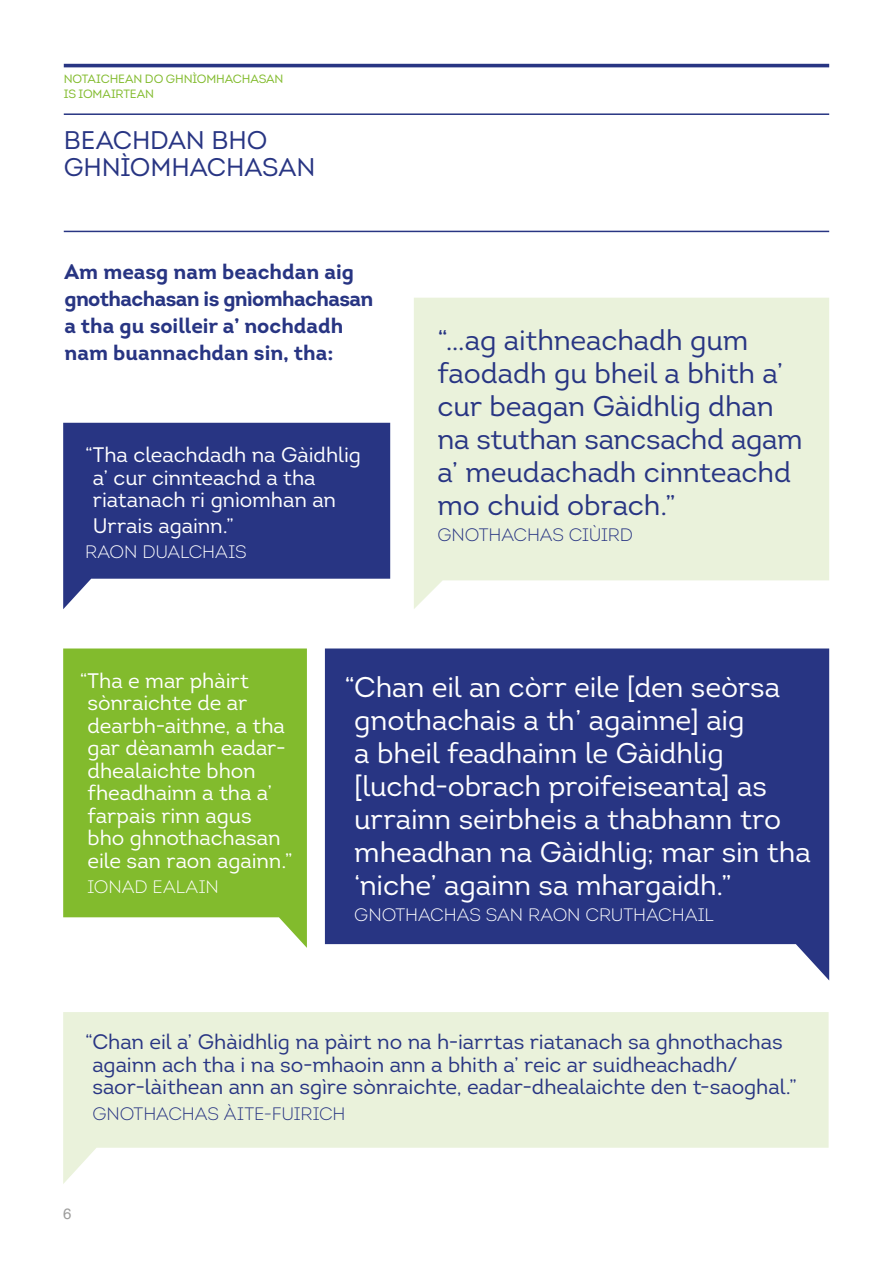
<style>
.page{position:relative;width:893px;height:1263px;background:#fff}
.page>*{position:absolute;margin:0;border:0;box-sizing:border-box;transform-origin:0 0}
.t1{font:28.5px/33px "Intro";letter-spacing:-.005em;color:#fff}
.t2{font:28.5px/33px "Intro";letter-spacing:-.01em;color:#283583}
.t3{font:25.5px/27px "Intro";letter-spacing:-.005em;color:#283583}
.t4{font:21px/22.5px "Intro";letter-spacing:-.005em;color:#fff}
.t5{font:21px/22.5px "Intro";letter-spacing:-.005em;color:#283583}
.t6{font:700 21px/27px "Intro";color:#283583}
.t7{font:300 18px "Intro";letter-spacing:-.005em;color:#fff}
.t8{font:300 18px "Intro";letter-spacing:-.01em;color:#283583}
.t9{font:15px "Helvetica";color:#9d9d9c}
.t10{font:12px/15px "Intro";letter-spacing:-.01em;color:#82bb2d}
</style>
<div class="page">
<hr style="left:64px;top:64px;width:765px;height:3px;background:#283583">
<hr style="left:64px;top:113px;width:765px;height:2px;background:#283583">
<hr style="left:64px;top:231px;width:765px;height:1px;background:#283583">
<svg style="left:63px;top:423px;width:327px;height:186px;fill:#283583"></svg>
<svg style="left:414px;top:298px;width:415px;height:311px;fill:#eaf2db"></svg>
<svg style="left:325px;top:648px;width:504px;height:332px;fill:#283583"></svg>
<svg style="left:63px;top:648px;width:244px;height:300px;fill:#82bb2d"></svg>
<svg style="left:63px;top:1012px;width:766px;height:172px;fill:#eaf2db"></svg>
<p class="t10" style="left:64px;top:72px;width:221px">NOTAICHEAN DO GHNÌOMHACHASAN<br>IS IOMAIRTEAN</p>
<p class="t3" style="left:64px;top:127px;width:253px">BEACHDAN BHO<br>GHNÌOMHACHASAN</p>
<p class="t6" style="left:64px;top:258px;width:310px">Am measg nam beachdan aig gnothachasan is gnìomhachasan a tha gu soilleir a’ nochdadh nam buannachdan sin, tha:</p>
<p class="t4" style="left:93px;top:444px;width:269px;text-indent:-8px">“Tha cleachdadh na Gàidhlig a’ cur cinnteachd a tha riatanach ri gnìomhan an</p>
<p class="t4" style="left:93px;top:514px;width:143px">Urrais againn.”</p>
<p class="t7" style="left:85px;top:541px;width:163px">RAON DUALCHAIS</p>
<h1 class="t2" style="left:437px;top:324px;width:367px">“…ag aithneachadh gum faodadh gu bheil a bhith a’ cur beagan Gàidhlig dhan na stuthan sancsachd agam a’ meudachadh cinnteachd mo chuid obrach.”</h1>
<p class="t8" style="left:437px;top:523px;width:197px">GNOTHACHAS CIÙIRD</p>
<p class="t4" style="left:88px;top:669px;width:207px;text-indent:-8px">“Tha e mar phàirt sònraichte de ar dearbh-aithne, a tha gar dèanamh eadar&shy;dhealaichte bhon fheadhainn a tha a’ farpais rinn agus bho ghnothachasan eile san raon againn.”</p>
<p class="t7" style="left:88px;top:876px;width:133px">IONAD EALAIN</p>
<h1 class="t1" style="left:354px;top:671px;width:458px;text-indent:-10px">“Chan eil an còrr eile [den seòrsa gnothachais a th’ againne] aig<br>a bheil feadhainn le Gàidhlig [luchd-obrach proifeiseanta] as urrainn seirbheis a thabhann tro mheadhan na Gàidhlig; mar sin tha ‘niche’ againn sa mhargaidh.”</h1>
<p class="t7" style="left:354px;top:903px;width:361px">GNOTHACHAS SAN RAON CRUTHACHAIL</p>
<p class="t5" style="left:92px;top:1031px;width:706px;text-indent:-7px">“Chan eil a’ Ghàidhlig na pàirt no na h-iarrtas riatanach sa ghnothachas againn ach tha i na so-mhaoin ann a bhith a’ reic ar suidheachadh/ saor-làithean ann an sgìre sònraichte, eadar-dhealaichte den t-saoghal.”</p>
<p class="t8" style="left:92px;top:1102px;width:255px">GNOTHACHAS ÀITE-FUIRICH</p>
<p class="t9" style="left:63px;top:1202px;width:10px">6</p>
</div>
